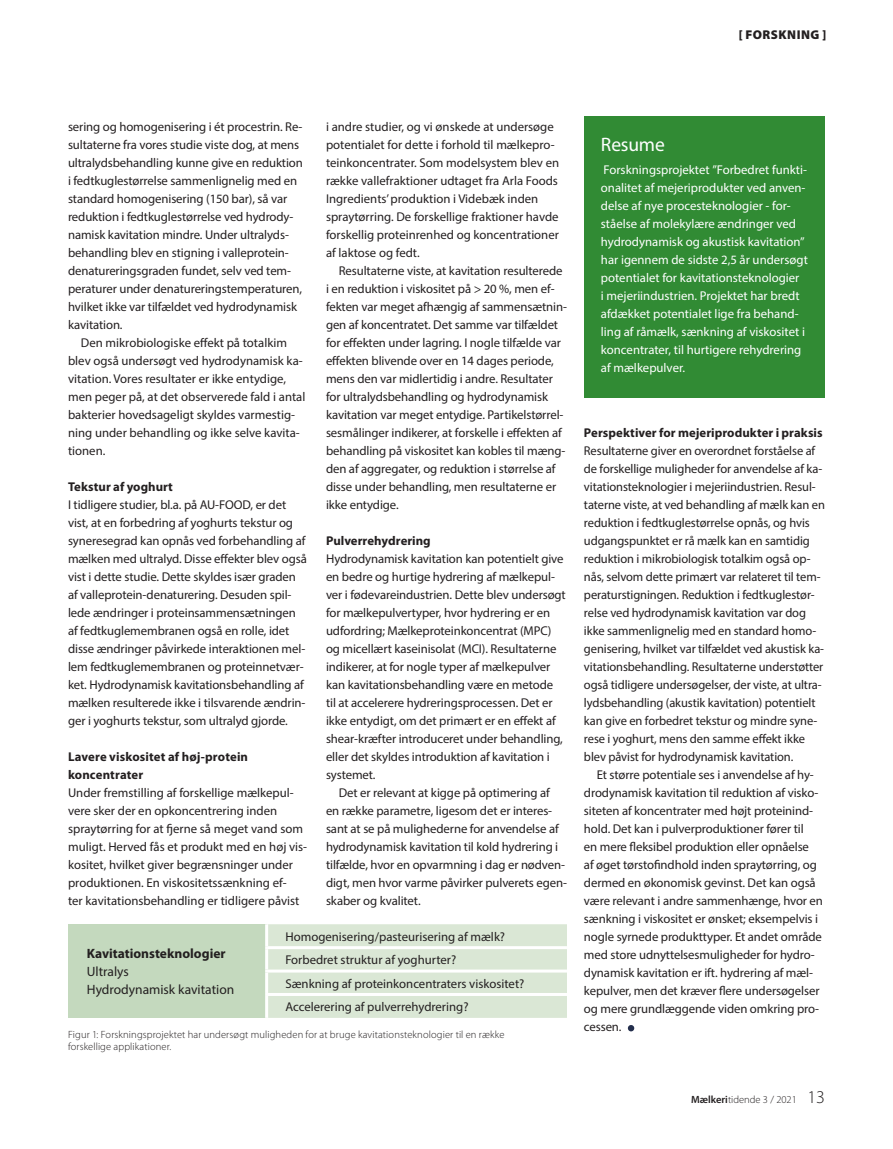
<style>
.page{position:relative;width:893px;height:1149px;background:#fff}
.page>*{position:absolute;margin:0;border:0;box-sizing:border-box;transform-origin:0 0}
.Mellemrubrik2{font:19.5px "Myriad Pro";letter-spacing:-.01em;color:#fff}
.Brødtekst_ind{font:13.5px "Myriad Pro";color:#231f20}
.Brødtekst_ind-2{font:700 13.5px "Myriad Pro";color:#231f20}
.Brødtekst{font:12.75px/18px "Myriad Pro";letter-spacing:-.01em;color:#231f20}
.Brødtekst_ind-3{font:12.75px/18px "Myriad Pro";letter-spacing:-.01em;color:#231f20}
.Brødtekst-2{font:12.75px/18px "Myriad Pro";color:#fff}
.Mellemrubrik{font:700 12.75px/18px "Myriad Pro";letter-spacing:.005em;color:#231f20}
.Mellemrubrik-2{font:900 12.75px "Myriad Pro";letter-spacing:.035em;color:#231f20}
.Billedtekst{font:300 10.5px/12px "Myriad Pro";letter-spacing:.01em;color:#231f20}
.s1{font-weight:600}
.s2{font-size:18px}
</style>
<div class="page">
<div style="left:584px;top:116px;width:241px;height:282px;background:#318b34"></div>
<div style="left:68px;top:923px;width:199px;height:94px;background:#c4d9be"></div>
<div style="left:268px;top:924px;width:299px;height:93px;background:#dae7d5"></div>
<hr style="left:265px;top:923px;width:3px;height:22px;background:#fff">
<hr style="left:265px;top:945px;width:302px;height:3px;background:#fff">
<hr style="left:265px;top:948px;width:3px;height:21px;background:#fff">
<hr style="left:265px;top:969px;width:302px;height:3px;background:#fff">
<hr style="left:265px;top:972px;width:3px;height:20px;background:#fff">
<hr style="left:265px;top:992px;width:302px;height:3px;background:#fff">
<hr style="left:265px;top:995px;width:3px;height:22px;background:#fff">
<svg style="left:628px;top:1025px;width:6px;height:6px"></svg>
<p class="Mellemrubrik-2" style="left:739px;top:28px;width:89px">[ FORSKNING ]</p>
<p class="Brødtekst" style="left:68px;top:117px;width:236px">sering og homogenisering i ét procestrin. Re&shy;sultaterne fra vores studie viste dog, at mens ultralydsbehandling kunne give en reduktion i fedtkuglestørrelse sammenlignelig med en standard homogenisering (150 bar), så var reduktion i fedtkuglestørrelse ved hydrody&shy;namisk kavitation mindre. Under ultralyds&shy;behandling blev en stigning i valleprotein&shy;denatureringsgraden fundet, selv ved tem&shy;peraturer under denatureringstemperaturen, hvilket ikke var tilfældet ved hydrodynamisk kavitation.</p>
<p class="Brødtekst_ind-3" style="left:68px;top:333px;width:239px;text-indent:13px">Den mikrobiologiske effekt på totalkim blev også undersøgt ved hydrodynamisk ka&shy;vitation. Vores resultater er ikke entydige, men peger på, at det observerede fald i antal bakterier hovedsageligt skyldes varmestig&shy;ning under behandling og ikke selve kavita&shy;tionen.</p>
<p class="Mellemrubrik" style="left:68px;top:477px;width:106px">Tekstur af yoghurt</p>
<p class="Brødtekst" style="left:68px;top:495px;width:240px">I tidligere studier, bl.a. på AU-FOOD, er det vist, at en forbedring af yoghurts tekstur og syneresegrad kan opnås ved forbehandling af mælken med ultralyd. Disse effekter blev også vist i dette studie. Dette skyldes især graden af valleprotein-denaturering. Desuden spil&shy;lede ændringer i proteinsammensætningen af fedtkuglemembranen også en rolle, idet disse ændringer påvirkede interaktionen mel&shy;lem fedtkuglemembranen og proteinnetvær&shy;ket. Hydrodynamisk kavitationsbehandling af mælken resulterede ikke i tilsvarende ændrin&shy;ger i yoghurts tekstur, som ultralyd gjorde.</p>
<p class="Mellemrubrik" style="left:68px;top:747px;width:182px">Lavere viskositet af høj-protein koncentrater</p>
<p class="Brødtekst" style="left:68px;top:783px;width:241px">Under fremstilling af forskellige mælkepul&shy;vere sker der en opkoncentrering inden spraytørring for at fjerne så meget vand som muligt. Herved fås et produkt med en høj vis&shy;kositet, hvilket giver begrænsninger under produktionen. En viskositetssænkning ef-<br>ter kavitationsbehandling er tidligere påvist</p>
<p class="Brødtekst" style="left:326px;top:117px;width:235px">i andre studier, og vi ønskede at undersøge potentialet for dette i forhold til mælkepro&shy;teinkoncentrater. Som modelsystem blev en række vallefraktioner udtaget fra Arla Foods Ingredients’ produktion i Videbæk inden spraytørring. De forskellige fraktioner havde forskellig proteinrenhed og koncentrationer af laktose og fedt.</p>
<p class="Brødtekst_ind-3" style="left:326px;top:261px;width:242px;text-indent:13px">Resultaterne viste, at kavitation resulterede i en reduktion i viskositet på &gt; 20 %, men ef&shy;fekten var meget afhængig af sammensætnin&shy;gen af koncentratet. Det samme var tilfældet for effekten under lagring. I nogle tilfælde var effekten blivende over en 14 dages periode, mens den var midlertidig i andre. Resultater for ultralydsbehandling og hydrodynamisk kavitation var meget entydige. Partikelstørrel&shy;sesmålinger indikerer, at forskelle i effekten af behandling på viskositet kan kobles til mæng&shy;den af aggregater, og reduktion i størrelse af disse under behandling, men resultaterne er ikke entydige.</p>
<p class="Mellemrubrik" style="left:326px;top:531px;width:106px">Pulverrehydrering</p>
<p class="Brødtekst" style="left:326px;top:549px;width:241px">Hydrodynamisk kavitation kan potentielt give en bedre og hurtige hydrering af mælkepul&shy;ver i fødevareindustrien. Dette blev undersøgt for mælkepulvertyper, hvor hydrering er en udfordring; Mælkeproteinkoncentrat (MPC) og micellært kaseinisolat (MCI). Resultaterne indikerer, at for nogle typer af mælkepulver kan kavitationsbehandling være en metode til at accelerere hydreringsprocessen. Det er ikke entydigt, om det primært er en effekt af shear-kræfter introduceret under behandling, eller det skyldes introduktion af kavitation i systemet.</p>
<p class="Brødtekst_ind-3" style="left:326px;top:783px;width:242px;text-indent:13px">Det er relevant at kigge på optimering af<br>en række parametre, ligesom det er interes&shy;sant at se på mulighederne for anvendelse af hydrodynamisk kavitation til kold hydrering i tilfælde, hvor en opvarmning i dag er nødven&shy;digt, men hvor varme påvirker pulverets egen&shy;skaber og kvalitet.</p>
<p class="Brødtekst_ind-2" style="left:87px;top:944px;width:140px">Kavitationsteknologier</p>
<p class="Brødtekst_ind" style="left:87px;top:962px;width:44px">Ultralys</p>
<p class="Brødtekst_ind" style="left:87px;top:980px;width:149px">Hydrodynamisk kavitation</p>
<p class="Brødtekst_ind-3" style="left:285px;top:926px;width:221px">Homogenisering/pasteurisering af mælk?</p>
<p class="Brødtekst_ind-3" style="left:285px;top:950px;width:172px">Forbedret struktur af yoghurter?</p>
<p class="Brødtekst_ind-3" style="left:285px;top:973px;width:240px">Sænkning af proteinkoncentraters viskositet?</p>
<p class="Brødtekst_ind-3" style="left:285px;top:997px;width:185px">Accelerering af pulverrehydrering?</p>
<p class="Billedtekst" style="left:68px;top:1028px;width:438px">Figur 1: Forskningsprojektet har undersøgt muligheden for at bruge kavitationsteknologier til en række forskellige applikationer.</p>
<p class="Mellemrubrik2" style="left:601px;top:133px;width:65px">Resume</p>
<p class="Brødtekst-2" style="left:601px;top:160px;width:208px">Forskningsprojektet ”Forbedret funkti&shy;onalitet af mejeriprodukter ved anven&shy;delse af nye procesteknologier - for&shy;ståelse af molekylære ændringer ved hydrodynamisk og akustisk kavitation” har igennem de sidste 2,5 år undersøgt potentialet for kavitationsteknologier<br>i mejeriindustrien. Projektet har bredt afdækket potentialet lige fra behand&shy;ling af råmælk, sænkning af viskositet i koncentrater, til hurtigere rehydrering af mælkepulver.</p>
<p class="Mellemrubrik" style="left:584px;top:423px;width:240px">Perspektiver for mejeriprodukter i praksis</p>
<p class="Brødtekst" style="left:584px;top:441px;width:242px">Resultaterne giver en overordnet forståelse af de forskellige muligheder for anvendelse af ka&shy;vitationsteknologier i mejeriindustrien. Resul&shy;taterne viste, at ved behandling af mælk kan en reduktion i fedtkuglestørrelse opnås, og hvis udgangspunktet er rå mælk kan en samtidig reduktion i mikrobiologisk totalkim også op&shy;nås, selvom dette primært var relateret til tem&shy;peraturstigningen. Reduktion i fedtkuglestør&shy;relse ved hydrodynamisk kavitation var dog ikke sammenlignelig med en standard homo&shy;genisering, hvilket var tilfældet ved akustisk ka&shy;vitationsbehandling. Resultaterne understøtter også tidligere undersøgelser, der viste, at ultra&shy;lydsbehandling (akustik kavitation) potentielt kan give en forbedret tekstur og mindre syne&shy;rese i yoghurt, mens den samme effekt ikke blev påvist for hydrodynamisk kavitation.</p>
<p class="Brødtekst_ind-3" style="left:584px;top:765px;width:241px;text-indent:13px">Et større potentiale ses i anvendelse af hy&shy;drodynamisk kavitation til reduktion af visko&shy;siteten af koncentrater med højt proteinind&shy;hold. Det kan i pulverproduktioner fører til<br>en mere fleksibel produktion eller opnåelse<br>af øget tørstofindhold inden spraytørring, og dermed en økonomisk gevinst. Det kan også være relevant i andre sammenhænge, hvor en sænkning i viskositet er ønsket; eksempelvis i nogle syrnede produkttyper. Et andet område med store udnyttelsesmuligheder for hydro&shy;dynamisk kavitation er ift. hydrering af mæl&shy;kepulver, men det kræver flere undersøgelser og mere grundlæggende viden omkring pro&shy;cessen.</p>
<p class="Billedtekst" style="left:691px;top:1093px;width:135px"><span class="s1">Mælkeri</span>tidende 3 / 2021 <span class="s2">13</span></p>
</div>
